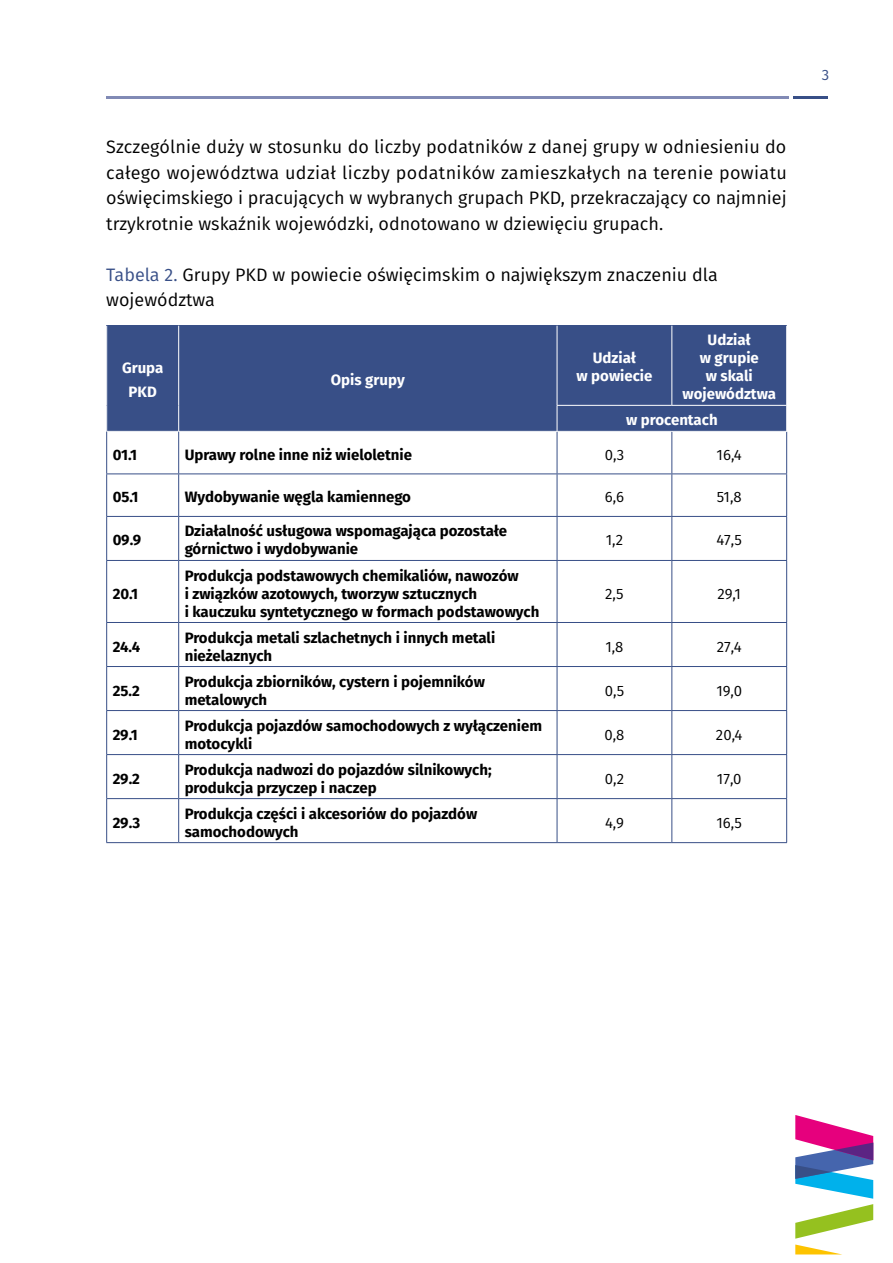
<style>
.page{position:relative;width:893px;height:1263px;background:#fff}
.page>*{position:absolute;margin:0;border:0;box-sizing:border-box;transform-origin:0 0}
.t1{font:18px/25.5px "Fira Sans";color:#000;text-align:justify}
.t2{font:700 15px/18px "Fira Sans";color:#000}
.t3{font:700 15px/18px "Fira Sans";color:#fff;text-align:center}
.t4{font:15px "Fira Sans";color:#000}
.t5{font:15px "Fira Sans";color:#384f87}
.s1{color:#384f87}
</style>
<div class="page">
<svg style="left:795px;top:1115px;width:78px;height:139px"></svg>
<hr style="left:793px;top:97px;width:35px;height:2px;background:#384f87">
<hr style="left:106px;top:97px;width:683px;height:2px;background:#818ab5">
<div style="left:107px;top:325px;width:72px;height:106px;background:#384f87"></div>
<div style="left:179px;top:325px;width:378px;height:106px;background:#384f87"></div>
<div style="left:557px;top:325px;width:115px;height:80px;background:#384f87"></div>
<div style="left:672px;top:325px;width:115px;height:80px;background:#384f87"></div>
<div style="left:557px;top:405px;width:230px;height:26px;background:#384f87"></div>
<hr style="left:106px;top:432px;width:1px;height:41px;background:#384f87">
<hr style="left:178px;top:432px;width:1px;height:41px;background:#384f87">
<hr style="left:557px;top:432px;width:1px;height:41px;background:#384f87">
<hr style="left:671px;top:432px;width:1px;height:41px;background:#384f87">
<hr style="left:786px;top:432px;width:1px;height:41px;background:#384f87">
<hr style="left:106px;top:473px;width:73px;height:1px;background:#384f87">
<hr style="left:106px;top:474px;width:1px;height:42px;background:#384f87">
<hr style="left:179px;top:473px;width:378px;height:1px;background:#384f87">
<hr style="left:178px;top:474px;width:1px;height:42px;background:#384f87">
<hr style="left:557px;top:473px;width:115px;height:1px;background:#384f87">
<hr style="left:557px;top:474px;width:1px;height:42px;background:#384f87">
<hr style="left:672px;top:473px;width:115px;height:1px;background:#384f87">
<hr style="left:671px;top:474px;width:1px;height:42px;background:#384f87">
<hr style="left:786px;top:474px;width:1px;height:42px;background:#384f87">
<hr style="left:106px;top:516px;width:73px;height:1px;background:#384f87">
<hr style="left:106px;top:517px;width:1px;height:43px;background:#384f87">
<hr style="left:179px;top:516px;width:378px;height:1px;background:#384f87">
<hr style="left:178px;top:517px;width:1px;height:43px;background:#384f87">
<hr style="left:557px;top:516px;width:115px;height:1px;background:#384f87">
<hr style="left:557px;top:517px;width:1px;height:43px;background:#384f87">
<hr style="left:672px;top:516px;width:115px;height:1px;background:#384f87">
<hr style="left:671px;top:517px;width:1px;height:43px;background:#384f87">
<hr style="left:786px;top:517px;width:1px;height:43px;background:#384f87">
<hr style="left:106px;top:560px;width:73px;height:1px;background:#384f87">
<hr style="left:106px;top:561px;width:1px;height:61px;background:#384f87">
<hr style="left:179px;top:560px;width:378px;height:1px;background:#384f87">
<hr style="left:178px;top:561px;width:1px;height:61px;background:#384f87">
<hr style="left:557px;top:560px;width:115px;height:1px;background:#384f87">
<hr style="left:557px;top:561px;width:1px;height:61px;background:#384f87">
<hr style="left:672px;top:560px;width:115px;height:1px;background:#384f87">
<hr style="left:671px;top:561px;width:1px;height:61px;background:#384f87">
<hr style="left:786px;top:561px;width:1px;height:61px;background:#384f87">
<hr style="left:106px;top:622px;width:73px;height:1px;background:#384f87">
<hr style="left:106px;top:623px;width:1px;height:43px;background:#384f87">
<hr style="left:179px;top:622px;width:378px;height:1px;background:#384f87">
<hr style="left:178px;top:623px;width:1px;height:43px;background:#384f87">
<hr style="left:557px;top:622px;width:115px;height:1px;background:#384f87">
<hr style="left:557px;top:623px;width:1px;height:43px;background:#384f87">
<hr style="left:672px;top:622px;width:115px;height:1px;background:#384f87">
<hr style="left:671px;top:623px;width:1px;height:43px;background:#384f87">
<hr style="left:786px;top:623px;width:1px;height:43px;background:#384f87">
<hr style="left:106px;top:666px;width:73px;height:1px;background:#384f87">
<hr style="left:106px;top:667px;width:1px;height:43px;background:#384f87">
<hr style="left:179px;top:666px;width:378px;height:1px;background:#384f87">
<hr style="left:178px;top:667px;width:1px;height:43px;background:#384f87">
<hr style="left:557px;top:666px;width:115px;height:1px;background:#384f87">
<hr style="left:557px;top:667px;width:1px;height:43px;background:#384f87">
<hr style="left:672px;top:666px;width:115px;height:1px;background:#384f87">
<hr style="left:671px;top:667px;width:1px;height:43px;background:#384f87">
<hr style="left:786px;top:667px;width:1px;height:43px;background:#384f87">
<hr style="left:106px;top:710px;width:73px;height:1px;background:#384f87">
<hr style="left:106px;top:711px;width:1px;height:43px;background:#384f87">
<hr style="left:179px;top:710px;width:378px;height:1px;background:#384f87">
<hr style="left:178px;top:711px;width:1px;height:43px;background:#384f87">
<hr style="left:557px;top:710px;width:115px;height:1px;background:#384f87">
<hr style="left:557px;top:711px;width:1px;height:43px;background:#384f87">
<hr style="left:672px;top:710px;width:115px;height:1px;background:#384f87">
<hr style="left:671px;top:711px;width:1px;height:43px;background:#384f87">
<hr style="left:786px;top:711px;width:1px;height:43px;background:#384f87">
<hr style="left:106px;top:754px;width:73px;height:1px;background:#384f87">
<hr style="left:106px;top:755px;width:1px;height:43px;background:#384f87">
<hr style="left:179px;top:754px;width:378px;height:1px;background:#384f87">
<hr style="left:178px;top:755px;width:1px;height:43px;background:#384f87">
<hr style="left:557px;top:754px;width:115px;height:1px;background:#384f87">
<hr style="left:557px;top:755px;width:1px;height:43px;background:#384f87">
<hr style="left:672px;top:754px;width:115px;height:1px;background:#384f87">
<hr style="left:671px;top:755px;width:1px;height:43px;background:#384f87">
<hr style="left:786px;top:755px;width:1px;height:43px;background:#384f87">
<hr style="left:106px;top:798px;width:73px;height:1px;background:#384f87">
<hr style="left:106px;top:799px;width:1px;height:43px;background:#384f87">
<hr style="left:179px;top:798px;width:378px;height:1px;background:#384f87">
<hr style="left:178px;top:799px;width:1px;height:43px;background:#384f87">
<hr style="left:557px;top:798px;width:115px;height:1px;background:#384f87">
<hr style="left:557px;top:799px;width:1px;height:43px;background:#384f87">
<hr style="left:672px;top:798px;width:115px;height:1px;background:#384f87">
<hr style="left:671px;top:799px;width:1px;height:43px;background:#384f87">
<hr style="left:786px;top:799px;width:1px;height:43px;background:#384f87">
<hr style="left:106px;top:842px;width:73px;height:1px;background:#384f87">
<hr style="left:179px;top:842px;width:378px;height:1px;background:#384f87">
<hr style="left:557px;top:842px;width:115px;height:1px;background:#384f87">
<hr style="left:672px;top:842px;width:115px;height:1px;background:#384f87">
<hr style="left:178px;top:326px;width:1px;height:79px;background:#fff">
<svg style="left:106px;top:405px;width:1px;height:26px"></svg>
<svg style="left:178px;top:405px;width:1px;height:26px"></svg>
<hr style="left:557px;top:326px;width:1px;height:79px;background:#fff">
<hr style="left:671px;top:326px;width:1px;height:79px;background:#fff">
<hr style="left:786px;top:326px;width:1px;height:79px;background:#fff">
<hr style="left:557px;top:405px;width:115px;height:1px;background:#fff">
<svg style="left:557px;top:406px;width:1px;height:25px"></svg>
<hr style="left:672px;top:405px;width:115px;height:1px;background:#fff">
<svg style="left:786px;top:406px;width:1px;height:25px"></svg>
<p class="t1" style="left:106px;top:134px;width:682px">Szczególnie duży w stosunku do liczby podatników z danej grupy w odniesieniu do całego województwa udział liczby podatników zamieszkałych na terenie powiatu oświęcimskiego i pracujących w wybranych grupach PKD, przekraczający co najmniej trzykrotnie wskaźnik wojewódzki, odnotowano w dziewięciu grupach.</p>
<p class="t1" style="left:106px;top:261px;width:613px"><span class="s1">Tabela 2.</span> Grupy PKD w powiecie oświęcimskim o największym znaczeniu dla województwa</p>
<p class="t3" style="left:122px;top:355px;width:43px;line-height:24px">Grupa<br>PKD</p>
<p class="t3" style="left:331px;top:370px;width:75px">Opis grupy</p>
<p class="t3" style="left:683px;top:330px;width:95px">Udział<br>w grupie<br>w skali województwa</p>
<p class="t3" style="left:626px;top:410px;width:93px">w procentach</p>
<p class="t3" style="left:576px;top:348px;width:77px">Udział<br>w powiecie</p>
<p class="t2" style="left:113px;top:444px;width:26px">01.1</p>
<p class="t2" style="left:185px;top:444px;width:229px">Uprawy rolne inne niż wieloletnie</p>
<p class="t4" style="left:605px;top:443px;width:21px">0,3</p>
<p class="t4" style="left:717px;top:443px;width:27px">16,4</p>
<p class="t2" style="left:113px;top:487px;width:27px">05.1</p>
<p class="t2" style="left:185px;top:487px;width:228px">Wydobywanie węgla kamiennego</p>
<p class="t4" style="left:605px;top:486px;width:21px">6,6</p>
<p class="t4" style="left:717px;top:486px;width:26px">51,8</p>
<p class="t2" style="left:113px;top:530px;width:30px">09.9</p>
<p class="t2" style="left:185px;top:521px;width:324px">Działalność usługowa wspomagająca pozostałe górnictwo i wydobywanie</p>
<p class="t4" style="left:606px;top:529px;width:19px">1,2</p>
<p class="t4" style="left:717px;top:529px;width:27px">47,5</p>
<p class="t2" style="left:113px;top:583px;width:27px">20.1</p>
<p class="t2" style="left:185px;top:565px;width:356px">Produkcja podstawowych chemikaliów, nawozów<br>i związków azotowych, tworzyw sztucznych<br>i kauczuku syntetycznego w formach podstawowych</p>
<p class="t4" style="left:605px;top:582px;width:20px">2,5</p>
<p class="t4" style="left:717px;top:582px;width:25px">29,1</p>
<p class="t2" style="left:113px;top:636px;width:29px">24.4</p>
<p class="t2" style="left:185px;top:627px;width:312px">Produkcja metali szlachetnych i innych metali nieżelaznych</p>
<p class="t4" style="left:605px;top:635px;width:20px">1,8</p>
<p class="t4" style="left:717px;top:635px;width:26px">27,4</p>
<p class="t2" style="left:113px;top:680px;width:29px">25.2</p>
<p class="t2" style="left:185px;top:671px;width:302px">Produkcja zbiorników, cystern i pojemników metalowych</p>
<p class="t4" style="left:605px;top:679px;width:21px">0,5</p>
<p class="t4" style="left:716px;top:679px;width:27px">19,0</p>
<p class="t2" style="left:113px;top:724px;width:27px">29.1</p>
<p class="t2" style="left:185px;top:715px;width:359px">Produkcja pojazdów samochodowych z wyłączeniem motocykli</p>
<p class="t4" style="left:604px;top:723px;width:22px">0,8</p>
<p class="t4" style="left:716px;top:723px;width:28px">20,4</p>
<p class="t2" style="left:113px;top:768px;width:29px">29.2</p>
<p class="t2" style="left:185px;top:759px;width:309px">Produkcja nadwozi do pojazdów silnikowych; produkcja przyczep i naczep</p>
<p class="t4" style="left:605px;top:767px;width:21px">0,2</p>
<p class="t4" style="left:717px;top:767px;width:26px">17,0</p>
<p class="t2" style="left:113px;top:812px;width:29px">29.3</p>
<p class="t2" style="left:185px;top:803px;width:294px">Produkcja części i akcesoriów do pojazdów samochodowych</p>
<p class="t4" style="left:605px;top:811px;width:20px">4,9</p>
<p class="t4" style="left:716px;top:811px;width:27px">16,5</p>
<p class="t5" style="left:822px;top:64px;width:9px">3</p>
</div>
